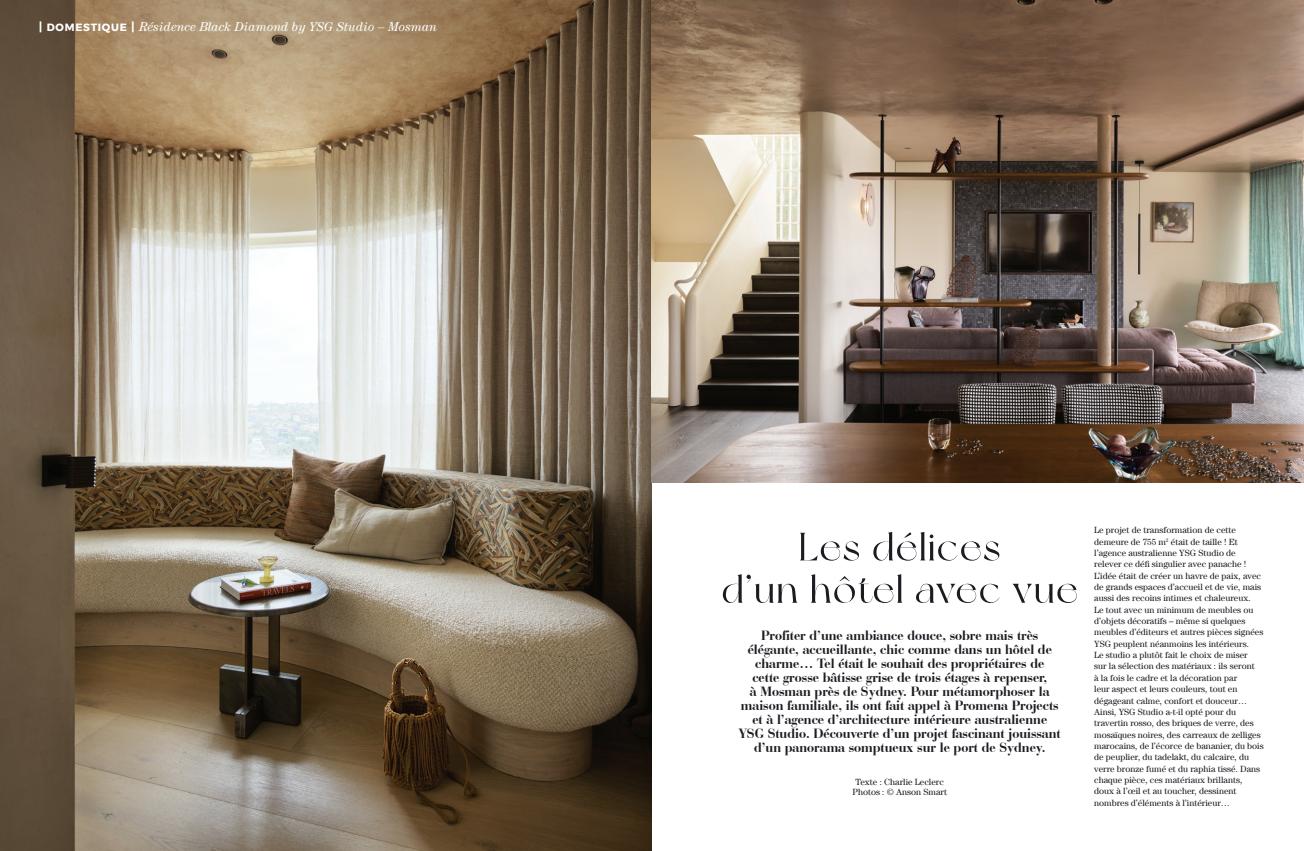
<style>
.page{position:relative;width:1304px;height:851px;background:#fff}
.page>*{position:absolute;margin:0;border:0;box-sizing:border-box;transform-origin:0 0}
.t1{font:700 14px/14px "Bauer Bodoni BT";color:#1a1c21;text-align:center}
.t2{font:italic 12.8px "Century LT";color:#fff}
.t3{font:9px/11.3px "Century LT";color:#1a1c21;text-align:center}
.s1{font-family:"Montserrat";font-weight:700;font-style:normal;font-size:12px}
.s2{font-family:"Montserrat";font-weight:700;font-style:normal;font-size:10.5px}
</style>
<div class="page">
<img style="left:0;top:0;width:652px;height:850px">
<img style="left:652px;top:0;width:652px;height:482px">
<svg style="left:723px;top:574px;width:354px;height:29px"></svg>
<svg style="left:800px;top:532px;width:200px;height:29px"></svg>
<h2 class="t2" style="left:39px;top:19px;width:400px"><span class="s1">|</span> <span class="s2">DOMESTIQUE</span> <span class="s1">|</span> Résidence Black Diamond by YSG Studio – Mosman</h2>
<p class="t1" style="left:739px;top:627px;width:323px">Profiter d’une ambiance douce, sobre mais très élégante, accueillante, chic comme dans un hôtel de charme… Tel était le souhait des propriétaires de<br>cette grosse bâtisse grise de trois étages à repenser,<br>à Mosman près de Sydney. Pour métamorphoser la maison familiale, ils ont fait appel à Promena Projects et à l’agence d’architecture intérieure australienne YSG Studio. Découverte d’un projet fascinant jouissant d’un panorama somptueux sur le port de Sydney.</p>
<p class="t3" style="left:853px;top:775px;width:96px;line-height:10.8px">Texte : Charlie Leclerc<br>Photos : © Anson Smart</p>
<p class="t3" style="left:1094px;top:524px;width:171px;text-align:left">Le projet de transformation de cette demeure de 755 m<sup>2</sup> était de taille ! Et l’agence australienne YSG Studio de relever ce défi singulier avec panache !<br>L’idée était de créer un havre de paix, avec de grands espaces d’accueil et de vie, mais aussi des recoins intimes et chaleureux.<br>Le tout avec un minimum de meubles ou d’objets décoratifs – même si quelques meubles d’éditeurs et autres pièces signées YSG peuplent néanmoins les intérieurs.<br>Le studio a plutôt fait le choix de miser<br>sur la sélection des matériaux : ils seront<br>à la fois le cadre et la décoration par<br>leur aspect et leurs couleurs, tout en dégageant calme, confort et douceur… Ainsi, YSG Studio a-t-il opté pour du travertin rosso, des briques de verre, des mosaïques noires, des carreaux de zelliges marocains, de l’écorce de bananier, du bois de peuplier, du tadelakt, du calcaire, du verre bronze fumé et du raphia tissé. Dans chaque pièce, ces matériaux brillants, doux à l’œil et au toucher, dessinent nombres d’éléments à l’intérieur…</p>
</div>
